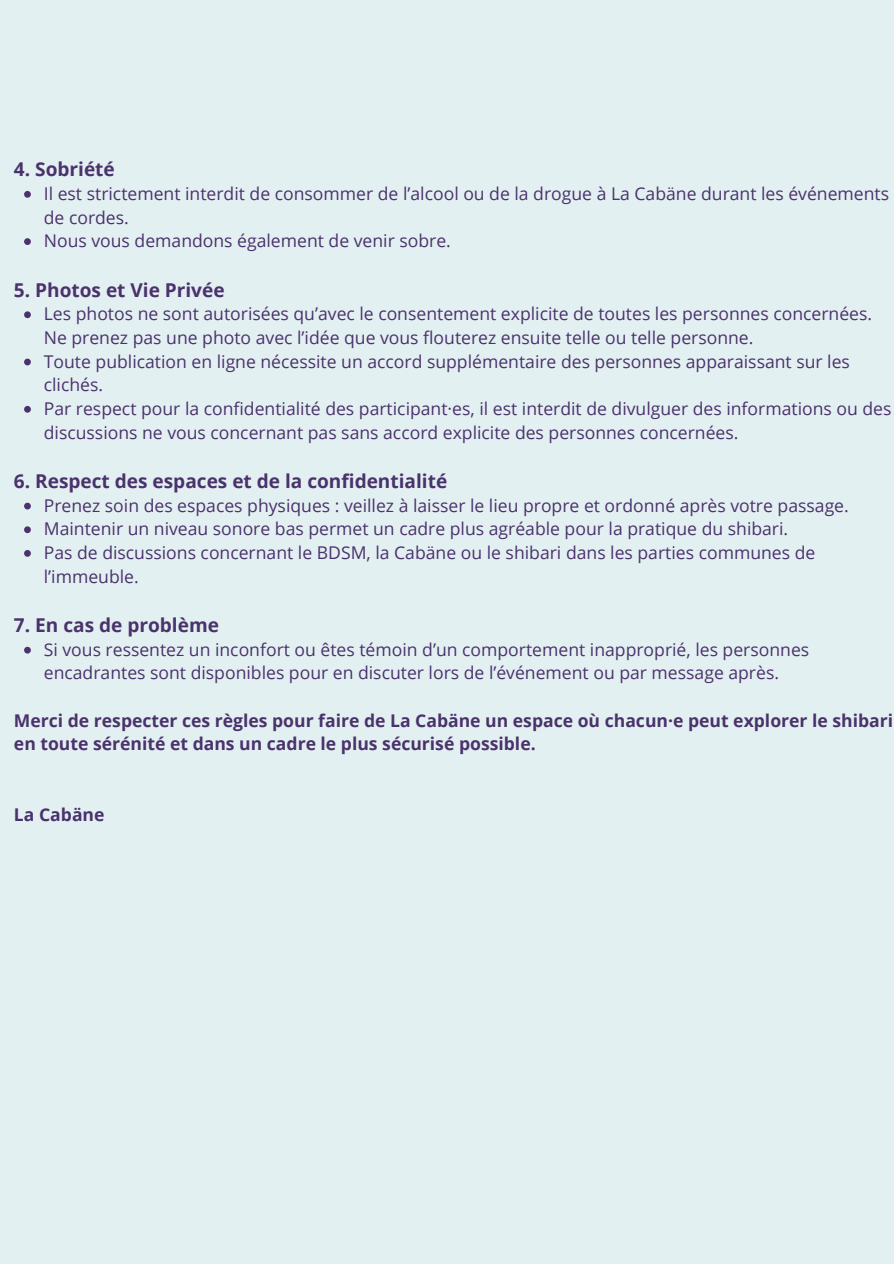
<style>
.page{position:relative;width:894px;height:1264px;background:#fff}
.page>*{position:absolute;margin:0;border:0;box-sizing:border-box;transform-origin:0 0}
.t1{font:700 19.05px "Open Sans";color:#4a326c}
.t2{font:17.55px/23.7px "Open Sans";color:#4a326c}
.t3{font:700 17.55px/23.7px "Open Sans";color:#4a326c}
</style>
<div class="page">
<div style="left:0;top:0;width:893px;height:1263px;background:#e3f0f1"></div>
<svg style="left:24px;top:191px;width:7px;height:7px"></svg>
<svg style="left:24px;top:238px;width:7px;height:7px"></svg>
<svg style="left:24px;top:311px;width:7px;height:7px"></svg>
<svg style="left:24px;top:358px;width:7px;height:7px"></svg>
<svg style="left:24px;top:406px;width:7px;height:6px"></svg>
<svg style="left:24px;top:502px;width:7px;height:7px"></svg>
<svg style="left:24px;top:526px;width:7px;height:7px"></svg>
<svg style="left:24px;top:550px;width:7px;height:6px"></svg>
<svg style="left:24px;top:646px;width:7px;height:7px"></svg>
<h1 class="t1" style="left:14px;top:156px;width:102px">4. Sobriété</h1>
<p class="t2" style="left:44px;top:181px;width:846px">Il est strictement interdit de consommer de l’alcool ou de la drogue à La Cabäne durant les événements de cordes.</p>
<p class="t2" style="left:44px;top:228px;width:408px">Nous vous demandons également de venir sobre.</p>
<h1 class="t1" style="left:14px;top:276px;width:212px">5. Photos et Vie Privée</h1>
<p class="t2" style="left:44px;top:302px;width:829px">Les photos ne sont autorisées qu’avec le consentement explicite de toutes les personnes concernées.<br>Ne prenez pas une photo avec l’idée que vous flouterez ensuite telle ou telle personne.</p>
<p class="t2" style="left:44px;top:349px;width:807px">Toute publication en ligne nécessite un accord supplémentaire des personnes apparaissant sur les clichés.</p>
<p class="t2" style="left:44px;top:396px;width:848px">Par respect pour la confidentialité des participant·es, il est interdit de divulguer des informations ou des discussions ne vous concernant pas sans accord explicite des personnes concernées.</p>
<h1 class="t1" style="left:14px;top:468px;width:434px">6. Respect des espaces et de la confidentialité</h1>
<p class="t2" style="left:44px;top:493px;width:806px">Prenez soin des espaces physiques : veillez à laisser le lieu propre et ordonné après votre passage.</p>
<p class="t2" style="left:44px;top:516px;width:745px">Maintenir un niveau sonore bas permet un cadre plus agréable pour la pratique du shibari.</p>
<p class="t2" style="left:44px;top:540px;width:772px">Pas de discussions concernant le BDSM, la Cabäne ou le shibari dans les parties communes de l’immeuble.</p>
<h1 class="t1" style="left:14px;top:612px;width:206px">7. En cas de problème</h1>
<p class="t2" style="left:44px;top:637px;width:766px">Si vous ressentez un inconfort ou êtes témoin d’un comportement inapproprié, les personnes encadrantes sont disponibles pour en discuter lors de l’événement ou par message après.</p>
<h1 class="t3" style="left:14px;top:708px;width:880px">Merci de respecter ces règles pour faire de La Cabäne un espace où chacun·e peut explorer le shibari en toute sérénité et dans un cadre le plus sécurisé possible.</h1>
<h1 class="t3" style="left:14px;top:802px;width:92px">La Cabäne</h1>
</div>
